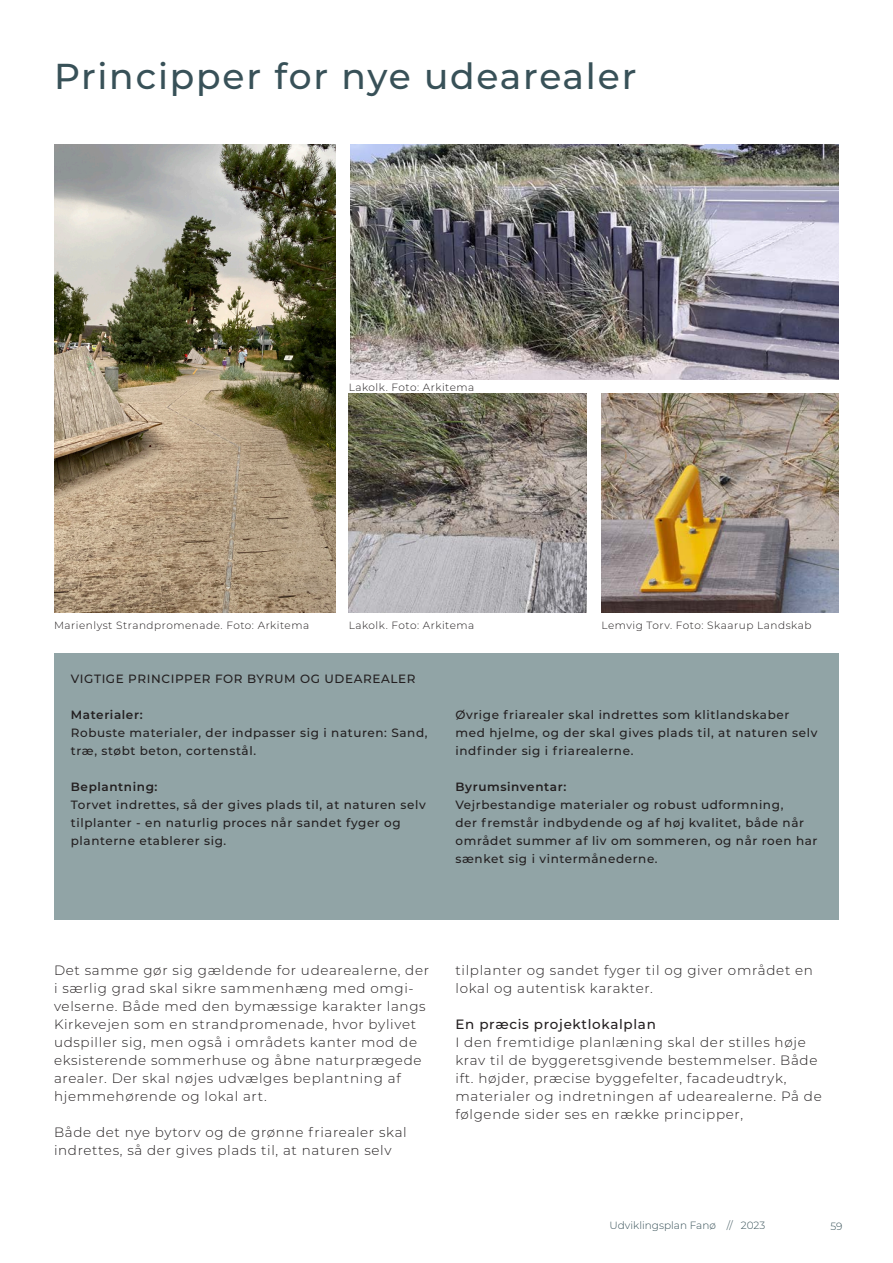
<style>
.page{position:relative;width:893px;height:1263px;background:#fff}
.page>*{position:absolute;margin:0;border:0;box-sizing:border-box;transform-origin:0 0}
.Overskrifter{font:500 36px "Montserrat";letter-spacing:.05em;color:#385158}
.Brødtekst{font:300 13.5px/18px "Montserrat";letter-spacing:.05em;color:#231f20}
.Brødtekst-2{font:500 13.5px "Montserrat";letter-spacing:.05em;color:#231f20}
.Brødtekst-3{font:500 12px/18px "Montserrat";letter-spacing:.05em;color:#231f20}
.Brødtekst-4{font:600 12px "Montserrat";letter-spacing:.05em;color:#231f20}
.Billedtekst{font:300 10.5px "Montserrat";letter-spacing:.05em;color:#231f20}
.t1{font:300 10.5px "Montserrat";color:#385158}
</style>
<div class="page">
<div style="left:54px;top:653px;width:785px;height:267px;background:#91a4a6"></div>
<img style="left:349px;top:394px;width:237px;height:218px">
<img style="left:350px;top:145px;width:489px;height:234px">
<img style="left:601px;top:394px;width:238px;height:218px">
<img style="left:54px;top:145px;width:281px;height:467px">
<p class="Overskrifter" style="left:54px;top:51px;width:584px">Principper for nye udearealer</p>
<p class="Billedtekst" style="left:349px;top:380px;width:127px">Lakolk. Foto: Arkitema</p>
<p class="Billedtekst" style="left:54px;top:618px;width:257px">Marienlyst Strandpromenade. Foto: Arkitema</p>
<p class="Billedtekst" style="left:349px;top:619px;width:127px">Lakolk. Foto: Arkitema</p>
<p class="Billedtekst" style="left:601px;top:619px;width:212px">Lemvig Torv. Foto: Skaarup Landskab</p>
<p class="Brødtekst-3" style="left:71px;top:669px;width:346px">VIGTIGE PRINCIPPER FOR BYRUM OG UDEAREALER</p>
<p class="Brødtekst-4" style="left:71px;top:706px;width:73px">Materialer:</p>
<p class="Brødtekst-3" style="left:71px;top:723px;width:358px">Robuste materialer, der indpasser sig i naturen: Sand, træ, støbt beton, cortenstål.</p>
<p class="Brødtekst-4" style="left:71px;top:778px;width:88px">Beplantning:</p>
<p class="Brødtekst-3" style="left:71px;top:795px;width:356px">Torvet indrettes, så der gives plads til, at naturen selv tilplanter - en naturlig proces når sandet fyger og planterne etablerer sig.</p>
<p class="Brødtekst-3" style="left:455px;top:705px;width:363px">Øvrige friarealer skal indrettes som klitlandskaber med hjelme, og der skal gives plads til, at naturen selv indfinder sig i friarealerne.</p>
<p class="Brødtekst-4" style="left:455px;top:778px;width:112px">Byrumsinventar:</p>
<p class="Brødtekst-3" style="left:455px;top:795px;width:363px">Vejrbestandige materialer og robust udformning,<br>der fremstår indbydende og af høj kvalitet, både når området summer af liv om sommeren, og når roen har sænket sig i vintermånederne.</p>
<p class="Brødtekst" style="left:54px;top:960px;width:377px">Det samme gør sig gældende for udearealerne, der i særlig grad skal sikre sammenhæng med omgi&shy;velserne. Både med den bymæssige karakter langs Kirkevejen som en strandpromenade, hvor bylivet udspiller sig, men også i områdets kanter mod de eksisterende sommerhuse og åbne naturprægede arealer. Der skal nøjes udvælges beplantning af hjemmehørende og lokal art.</p>
<p class="Brødtekst" style="left:54px;top:1122px;width:354px">Både det nye bytorv og de grønne friarealer skal indrettes, så der gives plads til, at naturen selv</p>
<p class="Brødtekst" style="left:455px;top:960px;width:359px">tilplanter og sandet fyger til og giver området en lokal og autentisk karakter.</p>
<p class="Brødtekst-2" style="left:455px;top:1014px;width:202px">En præcis projektlokalplan</p>
<p class="Brødtekst" style="left:455px;top:1032px;width:368px">I den fremtidige planlæning skal der stilles høje krav til de byggeretsgivende bestemmelser. Både ift. højder, præcise byggefelter, facadeudtryk, materialer og indretningen af udearealerne. På de følgende sider ses en række principper,</p>
<p class="t1" style="left:609px;top:1218px;width:157px">Udviklingsplan Fanø // 2023</p>
<p class="t1" style="left:830px;top:1219px;width:14px">59</p>
</div>
